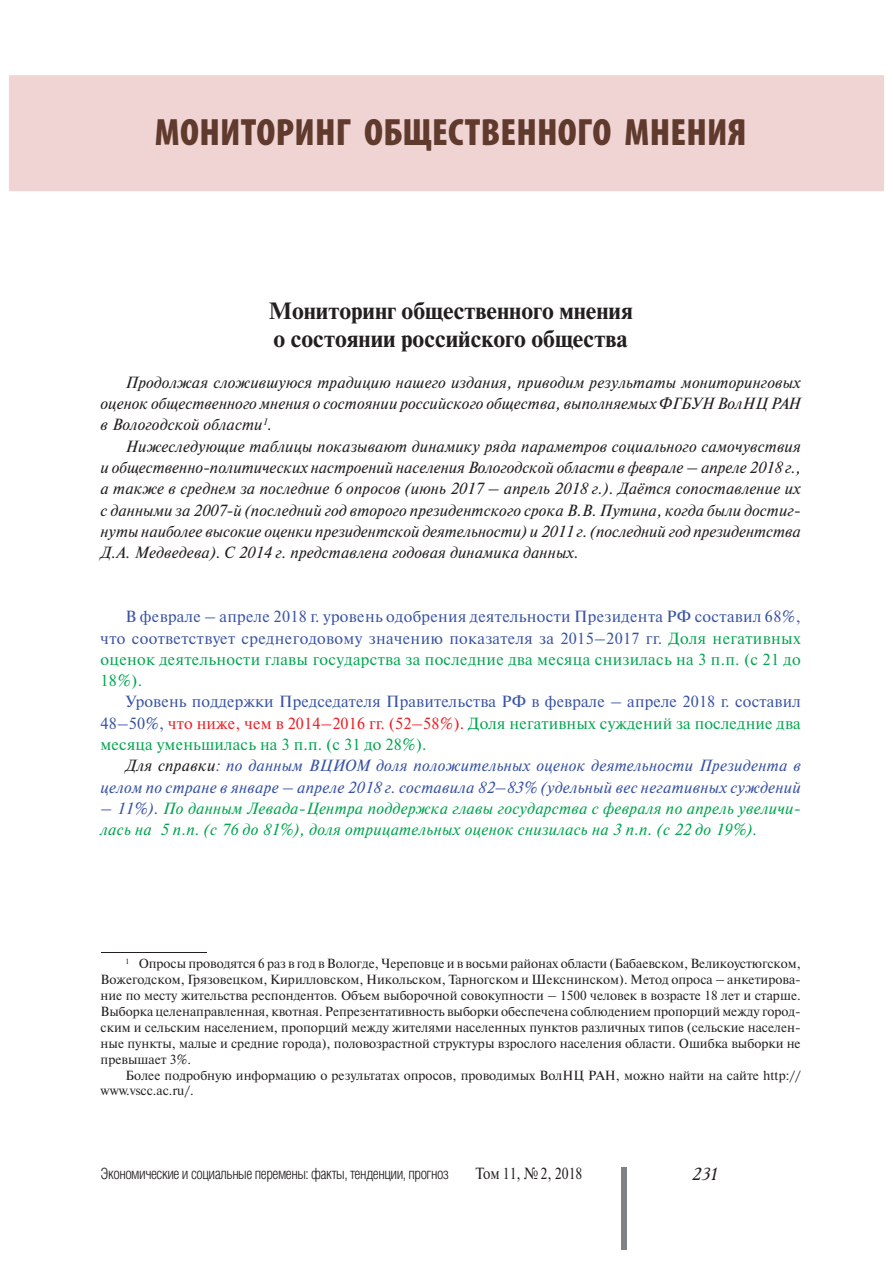
<style>
.page{position:relative;width:893px;height:1263px;background:#fff}
.page>*{position:absolute;margin:0;border:0;box-sizing:border-box;transform-origin:0 0}
.t1{font:900 condensed 38.25px "Myriad Pro";letter-spacing:.005em;color:#5f3a2d}
.t2{font:700 23.55px/28.2px "Newton C";color:#231f20}
.t3{font:italic 17.7px "Academy";color:#231f20}
.t4{font:italic 16.2px/21.3px "Newton C";letter-spacing:.01em;color:#231f20;text-align:justify}
.t5{font:16.2px/21.3px "Newton C";letter-spacing:.015em;color:#3853a3;text-align:justify}
.t6{font:italic 16.2px/21.3px "Newton C";letter-spacing:.02em;color:#3853a3;text-align:right}
.t7{font:italic 16.2px/21.3px "Newton C";letter-spacing:.02em;color:#00a54f}
.t8{font:16.2px "Newton C";color:#231f20;scale:.85 1}
.t9{font:300 15.45px "Helios Cond";letter-spacing:-.03em;color:#231f20}
.t10{font:13.2px/15.9px "Newton C";color:#231f20;text-align:justify}
.s1{font-style:italic}
.s2{color:#00a54f}
.s3{color:#ee1d23}
.s4{color:#231f20}
.s5{color:#3853a3}
</style>
<div class="page">
<div style="left:9px;top:75px;width:875px;height:116px;background:#f0d4d4"></div>
<hr style="left:101px;top:952px;width:105px;height:1px;background:#231f20">
<div style="left:621px;top:1167px;width:5px;height:83px;background:#808285"></div>
<h1 class="t1" style="left:155px;top:119px;width:593px">МОНИТОРИНГ ОБЩЕСТВЕННОГО МНЕНИЯ</h1>
<h2 class="t2" style="left:269px;top:298px;width:366px">Мониторинг общественного мнения о состоянии российского общества</h2>
<p class="t4" style="left:101px;top:373px;width:702px;text-indent:25px">Продолжая сложившуюся традицию нашего издания, приводим результаты мониторинговых оценок общественного мнения о состоянии российского общества, выполняемых ФГБУН ВолНЦ РАН в Вологодской области<sup>1</sup>.</p>
<p class="t4" style="left:101px;top:437px;width:702px;text-indent:25px">Нижеследующие таблицы показывают динамику ряда параметров социального самочувствия и общественно-политических настроений населения Вологодской области в феврале – апреле 2018 г., а также в среднем за последние 6 опросов (июнь 2017 – апрель 2018 г.). Даётся сопоставление их с данными за 2007-й (последний год второго президентского срока В.В. Путина, когда были достиг&shy;нуты наиболее высокие оценки президентской деятельности) и 2011 г. (последний год президентства Д.А. Медведева). С 2014 г. представлена годовая динамика данных.</p>
<p class="t5" style="left:101px;top:607px;width:702px;text-indent:25px">В феврале – апреле 2018 г. уровень одобрения деятельности Президента РФ составил 68%, что соответствует среднегодовому значению показателя за 2015<span class="s1">–</span>2017 гг. <span class="s2">Доля негативных оценок деятельности главы государства за последние два месяца снизилась на 3 п.п. (с 21 до 18%).</span></p>
<p class="t5" style="left:101px;top:693px;width:702px;text-indent:25px">Уровень поддержки Председателя Правительства РФ в феврале – апреле 2018 г. составил 48–50%, <span class="s3">что ниже, чем в 2014–2016 гг. (52–58%).</span> <span class="s2">Доля негативных суждений за последние два месяца уменьшилась на 3 п.п. (с 31 до 28%).</span></p>
<p class="t6" style="left:101px;top:757px;width:702px"><span class="s4">Для справки</span>: по данным ВЦИОМ доля положительных оценок деятельности Президента в целом по стране в январе – апреле 2018 г. составила 82–83% (удельный вес негативных суждений</p>
<p class="t7" style="left:101px;top:799px;width:702px"><span class="s5">– 11%).</span> По данным Левада-Центра поддержка главы государства с февраля по апрель увеличи&shy;лась на 5 п.п. (с 76 до 81%), доля отрицательных оценок снизилась на 3 п.п. (с 22 до 19%).</p>
<p class="t10" style="left:101px;top:957px;width:702px;text-indent:25px"><sup>1</sup> Опросы проводятся 6 раз в год в Вологде, Череповце и в восьми районах области (Бабаевском, Великоустюгском, Вожегодском, Грязовецком, Кирилловском, Никольском, Тарногском и Шекснинском). Метод опроса – анкетирова&shy;ние по месту жительства респондентов. Объем выборочной совокупности – 1500 человек в возрасте 18 лет и старше.<br>Выборка целенаправленная, квотная. Репрезентативность выборки обеспечена соблюдением пропорций между город&shy;ским и сельским населением, пропорций между жителями населенных пунктов различных типов (сельские населен&shy;ные пункты, малые и средние города), половозрастной структуры взрослого населения области. Ошибка выборки не превышает 3%.</p>
<p class="t10" style="left:101px;top:1068px;width:702px;text-indent:25px">Более подробную информацию о результатах опросов, проводимых ВолНЦ РАН, можно найти на сайте http:// www.vscc.ac.ru/.</p>
<p class="t9" style="left:101px;top:1168px;width:350px">Экономические и социальные перемены: факты, тенденции, прогноз</p>
<p class="t8" style="left:476px;top:1167px;width:127px">Том 11, № 2, 2018</p>
<h3 class="t3" style="left:692px;top:1165px;width:26px">231</h3>
</div>
